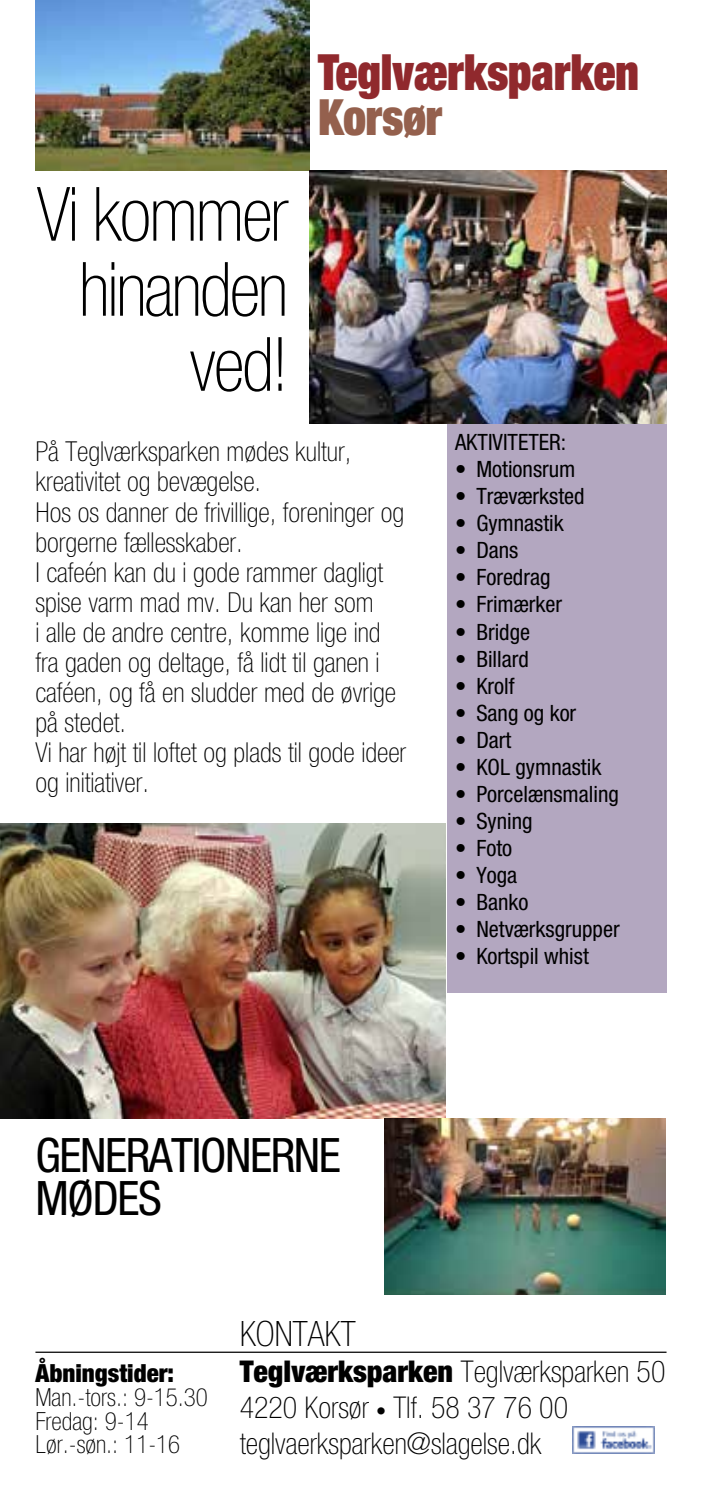
<style>
.page{position:relative;width:702px;height:1489px;background:#fff}
.page>*{position:absolute;margin:0;border:0;box-sizing:border-box;transform-origin:0 0}
.t1{font:100 condensed 75px/75px "Helvetica Neue";letter-spacing:-.03em;color:#000;text-align:right}
.t2{font:900 expanded 50px "Helvetica Neue";color:#90292d;scale:.9 1}
.t3{font:900 expanded 50px "Helvetica Neue";color:#94604d;scale:.9 1}
.t4{font:condensed 47.5px/42.5px "Helvetica Neue";letter-spacing:-.03em;color:#000}
.t5{font:100 condensed 35px "Helvetica Neue";color:#000}
.t6{font:100 condensed 30px/36px "Helvetica Neue";color:#000}
.t7{font:100 condensed 27.5px/30px "Helvetica Neue";color:#000}
.t8{font:100 condensed 25px/23.8px "Helvetica Neue";color:#000}
.t9{font:900 condensed 25px "Helvetica Neue";color:#000}
.t10{font:condensed 22.5px "Helvetica Neue";color:#000}
.s1{font-weight:900}
.s2{font-weight:900;font-stretch:normal}
</style>
<div class="page">
<img style="left:35px;top:0;width:275px;height:170px">
<img style="left:1px;top:823px;width:444px;height:295px">
<img style="left:384px;top:1118px;width:281px;height:176px">
<img style="left:310px;top:170px;width:356px;height:254px">
<div style="left:447px;top:424px;width:219px;height:568px;background:#b3a7c0"></div>
<hr style="left:35px;top:1351px;width:631px;height:1px;background:#000">
<img style="left:572px;top:1426px;width:82px;height:27px">
<h1 class="t1" style="left:37px;top:176px;width:253px">Vi kommer hinanden ved!</h1>
<h2 class="t2" style="left:318px;top:40px;width:358px">Teglværksparken</h2>
<h2 class="t3" style="left:318px;top:85px;width:140px">Korsør</h2>
<p class="t7" style="left:35px;top:436px;width:372px">På Teglværksparken mødes kultur, kreativitet og bevægelse.<br>Hos os danner de frivillige, foreninger og borgerne fællesskaber.<br>I cafeén kan du i gode rammer dagligt spise varm mad mv. Du kan her som<br>i alle de andre centre, komme lige ind fra gaden og deltage, få lidt til ganen i caféen, og få en sludder med de øvrige på stedet.<br>Vi har højt til loftet og plads til gode ideer og initiativer.</p>
<p class="t10" style="left:455px;top:429px;width:113px">AKTIVITETER:</p>
<p class="t10" style="left:455px;top:456px;width:122px">• Motionsrum</p>
<p class="t10" style="left:455px;top:483px;width:131px">• Træværksted</p>
<p class="t10" style="left:455px;top:510px;width:110px">• Gymnastik</p>
<p class="t10" style="left:455px;top:537px;width:65px">• Dans</p>
<p class="t10" style="left:455px;top:564px;width:97px">• Foredrag</p>
<p class="t10" style="left:455px;top:591px;width:109px">• Frimærker</p>
<p class="t10" style="left:455px;top:618px;width:77px">• Bridge</p>
<p class="t10" style="left:455px;top:645px;width:75px">• Billard</p>
<p class="t10" style="left:455px;top:672px;width:61px">• Krolf</p>
<p class="t10" style="left:455px;top:699px;width:123px">• Sang og kor</p>
<p class="t10" style="left:455px;top:726px;width:58px">• Dart</p>
<p class="t10" style="left:455px;top:753px;width:148px">• KOL gymnastik</p>
<p class="t10" style="left:455px;top:780px;width:165px">• Porcelænsmaling</p>
<p class="t10" style="left:455px;top:807px;width:79px">• Syning</p>
<p class="t10" style="left:455px;top:834px;width:59px">• Foto</p>
<p class="t10" style="left:455px;top:861px;width:64px">• Yoga</p>
<p class="t10" style="left:455px;top:888px;width:75px">• Banko</p>
<p class="t10" style="left:455px;top:915px;width:166px">• Netværksgrupper</p>
<p class="t10" style="left:455px;top:942px;width:135px">• Kortspil whist</p>
<h3 class="t4" style="left:35px;top:1133px;width:307px">GENERATIONERNE<br>MØDES</h3>
<p class="t9" style="left:35px;top:1357px;width:140px">Åbningstider:</p>
<p class="t8" style="left:35px;top:1384px;width:174px">Man.-tors.: 9-15.30<br>Fredag: 9-14<br>Lør.-søn.: 11-16</p>
<p class="t5" style="left:240px;top:1313px;width:118px">KONTAKT</p>
<p class="t6" style="left:240px;top:1352px;width:427px"><span class="s1">Teglværksparken</span> Teglværksparken 50<br>4220 Korsør <span class="s2">·</span> Tlf. 58 37 76 00 teglvaerksparken@slagelse.dk</p>
</div>
